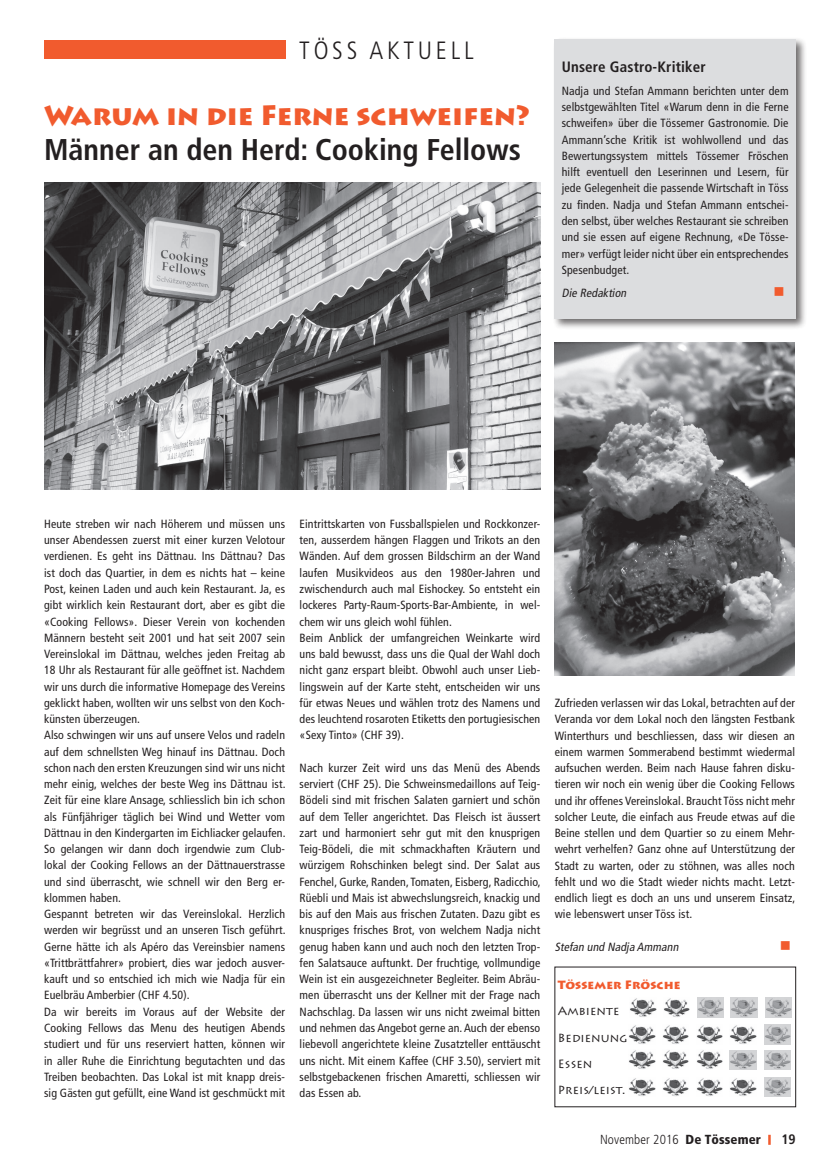
<style>
.page{position:relative;width:840px;height:1170px;background:#fff}
.page>*{position:absolute;margin:0;border:0;box-sizing:border-box;transform-origin:0 0}
.titel_gross{font:700 condensed 30px "Frutiger";color:#231f20}
.titel_gross-2{font:900 27.5px "Lithos Pro";color:#f15b2e}
.grundtext{font:300 condensed 25px "Frutiger";letter-spacing:.15em;color:#231f20}
.grundtext-2{font:700 condensed 15px "Frutiger";letter-spacing:.01em;color:#231f20}
.grundtext-3{font:15px "Wingdings";color:#f15b2e}
.t1{font:700 condensed 13.75px "Frutiger";color:#231f20}
.grundtext-4{font:300 condensed 13.12px "Frutiger";letter-spacing:.01em;color:#231f20}
.grundtext-5{font:condensed 11.88px/16.2px "Frutiger";letter-spacing:.01em;color:#231f20;text-align:justify}
.grundtext-6{font:11.88px "Lithos Pro";letter-spacing:.01em;color:#231f20}
.grundtext-7{font:italic condensed 11.88px "Frutiger";color:#231f20}
.grundtext-8{font:900 11.88px "Lithos Pro";letter-spacing:.01em;color:#f15b2e}
.s1{font-weight:900}
</style>
<div class="page">
<svg style="left:768px;top:1134px;width:3px;height:10px"></svg>
<div style="left:44px;top:40px;width:241px;height:19px;background:#f15b2e"></div>
<div style="left:552px;top:37px;width:255px;height:293px;background:#231f20;opacity:.65"></div>
<div style="left:555px;top:39px;width:240px;height:279px;background:#dcdddf"></div>
<img style="left:44px;top:183px;width:496px;height:307px">
<img style="left:629px;top:1050px;width:26px;height:19px">
<img style="left:662px;top:1050px;width:27px;height:19px">
<img style="left:696px;top:1050px;width:26px;height:19px">
<img style="left:730px;top:1050px;width:26px;height:19px">
<img style="left:764px;top:1050px;width:27px;height:19px">
<img style="left:629px;top:1078px;width:26px;height:18px">
<img style="left:663px;top:1078px;width:26px;height:18px">
<img style="left:697px;top:1078px;width:25px;height:18px">
<img style="left:730px;top:1078px;width:26px;height:18px">
<img style="left:764px;top:1077px;width:27px;height:19px">
<img style="left:630px;top:998px;width:26px;height:19px">
<img style="left:663px;top:998px;width:27px;height:19px">
<img style="left:697px;top:997px;width:26px;height:20px">
<img style="left:731px;top:997px;width:26px;height:20px">
<img style="left:765px;top:997px;width:26px;height:20px">
<img style="left:629px;top:1025px;width:26px;height:19px">
<img style="left:662px;top:1025px;width:27px;height:19px">
<img style="left:696px;top:1025px;width:26px;height:19px">
<img style="left:730px;top:1025px;width:26px;height:19px">
<img style="left:764px;top:1024px;width:27px;height:20px">
<img style="left:555px;top:342px;width:240px;height:333px">
<p class="grundtext" style="left:299px;top:36px;width:176px">TÖSS AKTUELL</p>
<p class="titel_gross-2" style="left:44px;top:99px;width:488px">Warum in die Ferne schweifen?</p>
<p class="titel_gross" style="left:44px;top:132px;width:478px">Männer an den Herd: Cooking Fellows</p>
<p class="grundtext-2" style="left:562px;top:57px;width:145px">Unsere Gastro-Kritiker</p>
<p class="grundtext-5" style="left:562px;top:83px;width:228px">Nadja und Stefan Ammann berichten unter dem selbstgewählten Titel «Warum denn in die Ferne schweifen» über die Tössemer Gastronomie. Die Ammann’sche Kritik ist wohlwollend und das Bewertungssystem mittels Tössemer Fröschen hilft eventuell den Leserinnen und Lesern, für jede Gelegenheit die passende Wirtschaft in Töss zu finden. Nadja und Stefan Ammann entschei&shy;den selbst, über welches Restaurant sie schreiben und sie essen auf eigene Rechnung, «De Tösse&shy;mer» verfügt leider nicht über ein entsprechendes Spesenbudget.</p>
<p class="grundtext-7" style="left:562px;top:286px;width:68px">Die Redaktion</p>
<p class="grundtext-3" style="left:773px;top:283px;width:13px">■</p>
<p class="grundtext-5" style="left:44px;top:515px;width:242px">Heute streben wir nach Höherem und müssen uns unser Abendessen zuerst mit einer kurzen Velotour verdienen. Es geht ins Dättnau. Ins Dättnau? Das ist doch das Quartier, in dem es nichts hat – keine Post, keinen Laden und auch kein Restaurant. Ja, es gibt wirklich kein Restaurant dort, aber es gibt die «Cooking Fellows». Dieser Verein von kochenden Männern besteht seit 2001 und hat seit 2007 sein Vereinslokal im Dättnau, welches jeden Freitag ab 18 Uhr als Restaurant für alle geöffnet ist. Nachdem wir uns durch die informative Homepage des Vereins geklickt haben, wollten wir uns selbst von den Koch&shy;künsten überzeugen.</p>
<p class="grundtext-5" style="left:44px;top:727px;width:243px">Also schwingen wir uns auf unsere Velos und radeln auf dem schnellsten Weg hinauf ins Dättnau. Doch schon nach den ersten Kreuzungen sind wir uns nicht mehr einig, welches der beste Weg ins Dättnau ist.<br>Zeit für eine klare Ansage, schliesslich bin ich schon als Fünfjähriger täglich bei Wind und Wetter vom Dättnau in den Kindergarten im Eichliacker gelaufen.<br>So gelangen wir dann doch irgendwie zum Club&shy;lokal der Cooking Fellows an der Dättnauerstrasse und sind überrascht, wie schnell wir den Berg er&shy;klommen haben.</p>
<p class="grundtext-5" style="left:44px;top:905px;width:243px">Gespannt betreten wir das Vereinslokal. Herzlich werden wir begrüsst und an unseren Tisch geführt.<br>Gerne hätte ich als Apéro das Vereinsbier namens «Trittbrättfahrer» probiert, dies war jedoch ausver&shy;kauft und so entschied ich mich wie Nadja für ein Euelbräu Amberbier (CHF 4.50).</p>
<p class="grundtext-5" style="left:44px;top:1003px;width:242px">Da wir bereits im Voraus auf der Website der Cooking Fellows das Menu des heutigen Abends studiert und für uns reserviert hatten, können wir in aller Ruhe die Einrichtung begutachten und das Treiben beobachten. Das Lokal ist mit knapp dreis&shy;sig Gästen gut gefüllt, eine Wand ist geschmückt mit</p>
<p class="grundtext-5" style="left:300px;top:515px;width:242px">Eintrittskarten von Fussballspielen und Rockkonzer&shy;ten, ausserdem hängen Flaggen und Trikots an den Wänden. Auf dem grossen Bildschirm an der Wand laufen Musikvideos aus den 1980er-Jahren und zwischendurch auch mal Eishockey. So entsteht ein lockeres Party-Raum-Sports-Bar-Ambiente, in wel&shy;chem wir uns gleich wohl fühlen.</p>
<p class="grundtext-5" style="left:300px;top:629px;width:242px">Beim Anblick der umfangreichen Weinkarte wird uns bald bewusst, dass uns die Qual der Wahl doch nicht ganz erspart bleibt. Obwohl auch unser Lieb&shy;lingswein auf der Karte steht, entscheiden wir uns für etwas Neues und wählen trotz des Namens und des leuchtend rosaroten Etiketts den portugiesischen «Sexy Tinto» (CHF 39).</p>
<p class="grundtext-5" style="left:300px;top:759px;width:243px">Nach kurzer Zeit wird uns das Menü des Abends serviert (CHF 25). Die Schweinsmedaillons auf Teig-Bödeli sind mit frischen Salaten garniert und schön auf dem Teller angerichtet. Das Fleisch ist äussert zart und harmoniert sehr gut mit den knusprigen Teig-Bödeli, die mit schmackhaften Kräutern und würzigem Rohschinken belegt sind. Der Salat aus Fenchel, Gurke, Randen, Tomaten, Eisberg, Radicchio, Rüebli und Mais ist abwechslungsreich, knackig und bis auf den Mais aus frischen Zutaten. Dazu gibt es knuspriges frisches Brot, von welchem Nadja nicht genug haben kann und auch noch den letzten Trop&shy;fen Salatsauce auftunkt. Der fruchtige, vollmundige Wein ist ein ausgezeichneter Begleiter. Beim Abräu&shy;men überrascht uns der Kellner mit der Frage nach Nachschlag. Da lassen wir uns nicht zweimal bitten und nehmen das Angebot gerne an. Auch der ebenso liebevoll angerichtete kleine Zusatzteller enttäuscht uns nicht. Mit einem Kaffee (CHF 3.50), serviert mit selbstgebackenen frischen Amaretti, schliessen wir das Essen ab.</p>
<p class="grundtext-5" style="left:555px;top:695px;width:242px">Zufrieden verlassen wir das Lokal, betrachten auf der Veranda vor dem Lokal noch den längsten Festbank Winterthurs und beschliessen, dass wir diesen an einem warmen Sommerabend bestimmt wiedermal aufsuchen werden. Beim nach Hause fahren disku&shy;tieren wir noch ein wenig über die Cooking Fellows und ihr offenes Vereinslokal. Braucht Töss nicht mehr solcher Leute, die einfach aus Freude etwas auf die Beine stellen und dem Quartier so zu einem Mehr&shy;wehrt verhelfen? Ganz ohne auf Unterstützung der Stadt zu warten, oder zu stöhnen, was alles noch fehlt und wo die Stadt wieder nichts macht. Letzt&shy;endlich liegt es doch an uns und unserem Einsatz, wie lebenswert unser Töss ist.</p>
<p class="grundtext-7" style="left:555px;top:939px;width:128px">Stefan und Nadja Ammann</p>
<p class="grundtext-3" style="left:780px;top:937px;width:13px">■</p>
<p class="grundtext-8" style="left:558px;top:977px;width:124px">Tössemer Frösche</p>
<p class="grundtext-6" style="left:558px;top:1004px;width:63px">Ambiente</p>
<p class="grundtext-6" style="left:558px;top:1030px;width:71px">Bedienung</p>
<p class="grundtext-6" style="left:558px;top:1056px;width:36px">Essen</p>
<p class="grundtext-6" style="left:558px;top:1083px;width:69px">Preis/leist.</p>
<p class="grundtext-4" style="left:600px;top:1131px;width:162px">November 2016 <span class="s1">De Tössemer</span></p>
<p class="t1" style="left:781px;top:1131px;width:16px">19</p>
</div>
